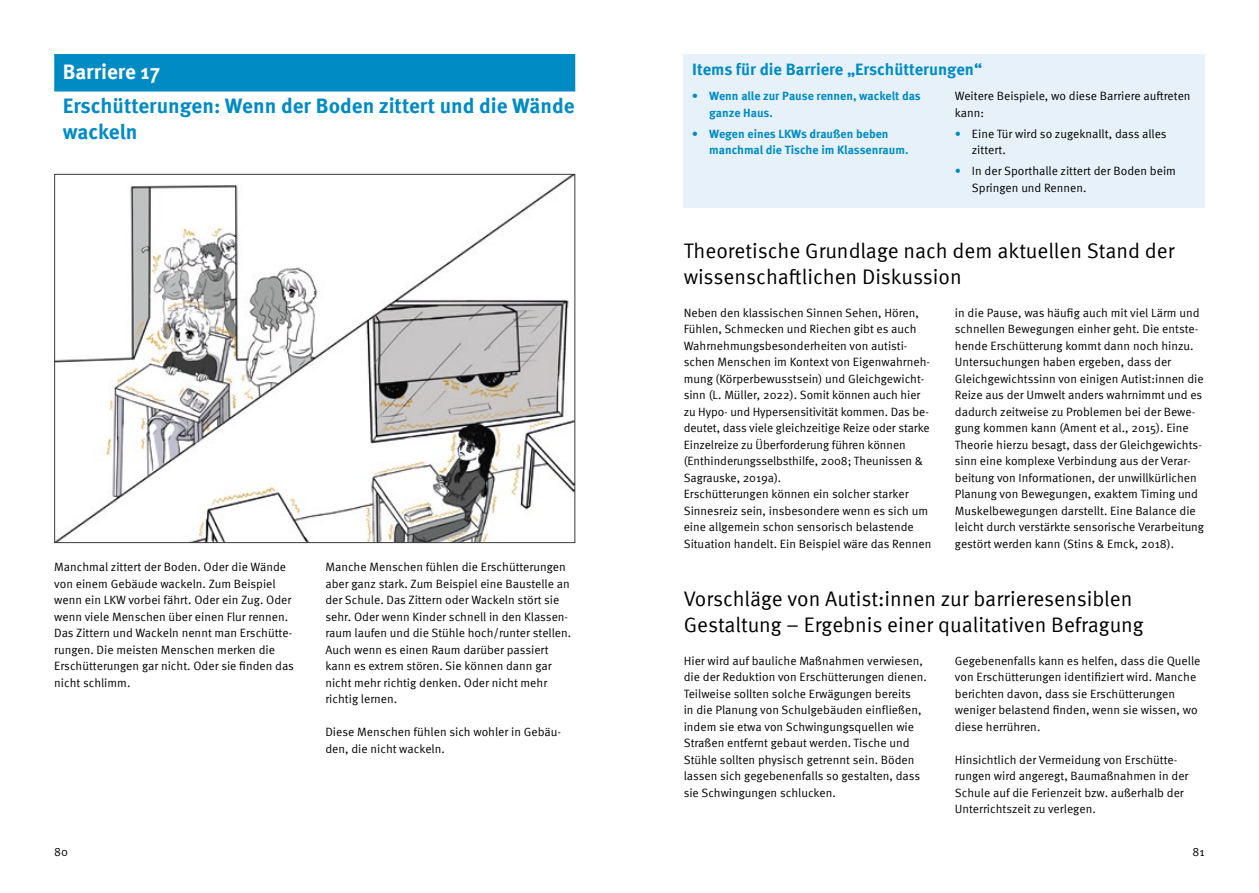
<style>
.page{position:relative;width:1259px;height:893px;background:#fff}
.page>*{position:absolute;margin:0;border:0;box-sizing:border-box;transform-origin:0 0}
.t1{font:21px/25.5px "Meta Pro";color:#000}
.t2{font:700 21px/25.5px "Meta Pro";color:#008bc5}
.t3{font:700 21px "Meta Pro";color:#fff}
.t4{font:700 16.5px "Meta Pro";color:#008bc5}
.t5{font:12px/16.5px "Meta Pro";color:#000}
.t6{font:700 12px/16.5px "Meta Pro";color:#008bc5}
.s1{color:#008bc5}
</style>
<div class="page">
<div style="left:54px;top:54px;width:521px;height:37px;background:#008bc5"></div>
<img style="left:56px;top:176px;width:517px;height:365px">
<div style="left:684px;top:54px;width:520px;height:153px;background:#e6f1fa"></div>
<h1 class="t3" style="left:63px;top:56px;width:99px">Barriere 17</h1>
<h1 class="t2" style="left:63px;top:92px;width:513px">Erschütterungen: Wenn der Boden zittert und die Wände wackeln</h1>
<p class="t5" style="left:54px;top:558px;width:241px">Manchmal zittert der Boden. Oder die Wände von einem Gebäude wackeln. Zum Beispiel wenn ein LKW vorbei fährt. Oder ein Zug. Oder wenn viele Menschen über einen Flur rennen.<br>Das Zittern und Wackeln nennt man Erschütte&shy;rungen. Die meisten Menschen merken die Erschütterungen gar nicht. Oder sie finden das nicht schlimm.</p>
<p class="t5" style="left:325px;top:558px;width:247px">Manche Menschen fühlen die Erschütterungen aber ganz stark. Zum Beispiel eine Baustelle an der Schule. Das Zittern oder Wackeln stört sie sehr. Oder wenn Kinder schnell in den Klassen&shy;raum laufen und die Stühle hoch/runter stellen.<br>Auch wenn es einen Raum darüber passiert kann es extrem stören. Sie können dann gar nicht mehr richtig denken. Oder nicht mehr richtig lernen.</p>
<p class="t5" style="left:325px;top:723px;width:237px">Diese Menschen fühlen sich wohler in Gebäu&shy;den, die nicht wackeln.</p>
<h2 class="t4" style="left:692px;top:57px;width:291px">Items für die Barriere „Erschütterungen“</h2>
<p class="t6" style="left:709px;top:87px;width:213px;text-indent:-17px">• Wenn alle zur Pause rennen, wackelt das ganze Haus.</p>
<p class="t6" style="left:709px;top:125px;width:201px;text-indent:-17px">• Wegen eines LKWs draußen beben manchmal die Tische im Klassenraum.</p>
<p class="t5" style="left:955px;top:87px;width:237px">Weitere Beispiele, wo diese Barriere auftreten kann:</p>
<p class="t5" style="left:972px;top:124px;width:196px;text-indent:-17px"><span class="s1">•</span> Eine Tür wird so zugeknallt, dass alles zittert.</p>
<p class="t5" style="left:972px;top:162px;width:206px;text-indent:-17px"><span class="s1">•</span> In der Sporthalle zittert der Boden beim<br>Springen und Rennen.</p>
<h1 class="t1" style="left:684px;top:237px;width:492px">Theoretische Grundlage nach dem aktuellen Stand der wissenschaftlichen Diskussion</h1>
<p class="t5" style="left:683px;top:304px;width:249px">Neben den klassischen Sinnen Sehen, Hören, Fühlen, Schmecken und Riechen gibt es auch Wahrnehmungsbesonderheiten von autisti&shy;schen Menschen im Kontext von Eigenwahrneh&shy;mung (Körperbewusstsein) und Gleichgewicht&shy;sinn (L. Müller, 2022). Somit können auch hier zu Hypo- und Hypersensitivität kommen. Das be&shy;deutet, dass viele gleichzeitige Reize oder starke Einzelreize zu Überforderung führen können (Enthinderungsselbsthilfe, 2008; Theunissen &amp; Sagrauske, 2019a).<br>Erschütterungen können ein solcher starker Sinnesreiz sein, insbesondere wenn es sich um eine allgemein schon sensorisch belastende Situation handelt. Ein Beispiel wäre das Rennen</p>
<p class="t5" style="left:955px;top:304px;width:251px">in die Pause, was häufig auch mit viel Lärm und schnellen Bewegungen einher geht. Die entste&shy;hende Erschütterung kommt dann noch hinzu.<br>Untersuchungen haben ergeben, dass der Gleichgewichtssinn von einigen Autist:innen die Reize aus der Umwelt anders wahrnimmt und es dadurch zeitweise zu Problemen bei der Bewe&shy;gung kommen kann (Ament et al., 2015). Eine Theorie hierzu besagt, dass der Gleichgewichts&shy;sinn eine komplexe Verbindung aus der Verar&shy;beitung von Informationen, der unwillkürlichen Planung von Bewegungen, exaktem Timing und Muskelbewegungen darstellt. Eine Balance die leicht durch verstärkte sensorische Verarbeitung gestört werden kann (Stins &amp; Emck, 2018).</p>
<h1 class="t1" style="left:684px;top:585px;width:461px">Vorschläge von Autist:innen zur barrieresensiblen<br>Gestaltung – Ergebnis einer qualitativen Befragung</h1>
<p class="t5" style="left:684px;top:652px;width:244px">Hier wird auf bauliche Maßnahmen verwiesen, die der Reduktion von Erschütterungen dienen.<br>Teilweise sollten solche Erwägungen bereits<br>in die Planung von Schulgebäuden einfließen, indem sie etwa von Schwingungsquellen wie Straßen entfernt gebaut werden. Tische und Stühle sollten physisch getrennt sein. Böden lassen sich gegebenenfalls so gestalten, dass sie Schwingungen schlucken.</p>
<p class="t5" style="left:955px;top:652px;width:247px">Gegebenenfalls kann es helfen, dass die Quelle von Erschütterungen identifiziert wird. Manche berichten davon, dass sie Erschütterungen weniger belastend finden, wenn sie wissen, wo diese herrühren.</p>
<p class="t5" style="left:955px;top:751px;width:235px">Hinsichtlich der Vermeidung von Erschütte&shy;rungen wird angeregt, Baumaßnahmen in der Schule auf die Ferienzeit bzw. außerhalb der Unterrichtszeit zu verlegen.</p>
<p class="t5" style="left:54px;top:843px;width:15px">80</p>
<p class="t5" style="left:1192px;top:843px;width:14px">81</p>
</div>
